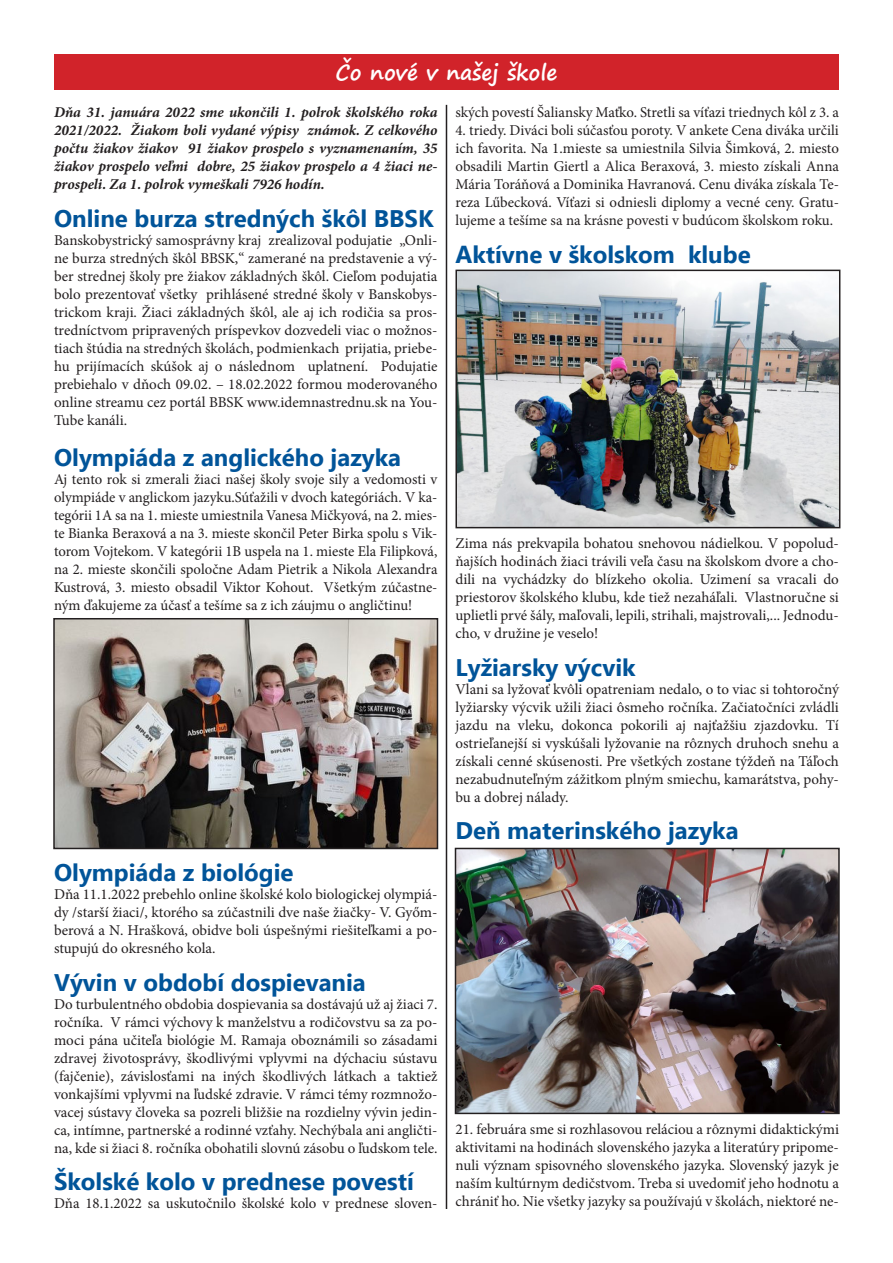
<style>
.page{position:relative;width:893px;height:1263px;background:#fff}
.page>*{position:absolute;margin:0;border:0;box-sizing:border-box;transform-origin:0 0}
.Heading_1{font:700 24px "Ebrima";color:#015499}
.Normálny{font:700 24px "Ebrima";color:#015499}
.Normálny-2{font:700 21px "Segoe Print";color:#fff}
.Normálny-3{font:15px/18px "Minion Pro";color:#231f20;text-align:justify}
.Heading_1-2{font:15px/18px "Minion Pro";letter-spacing:-.005em;color:#231f20;text-align:justify}
.Normálny-4{font:italic 700 15px/18px "Minion Pro";letter-spacing:-.005em;color:#231f20;text-align:justify}
</style>
<div class="page">
<div style="left:54px;top:54px;width:785px;height:36px;background:#d1232a"></div>
<img style="left:56px;top:621px;width:379px;height:225px">
<div style="left:53px;top:618px;width:385px;height:231px;border:2px solid #231f20"></div>
<img style="left:458px;top:273px;width:379px;height:252px">
<div style="left:455px;top:270px;width:385px;height:258px;border:2px solid #231f20"></div>
<img style="left:458px;top:851px;width:379px;height:260px">
<div style="left:455px;top:848px;width:385px;height:266px;border:2px solid #231f20"></div>
<hr style="left:446px;top:105px;width:1px;height:1104px;background:#231f20">
<p class="Normálny-2" style="left:336px;top:54px;width:223px">Čo nové v našej škole</p>
<p class="Normálny-4" style="left:54px;top:103px;width:385px">Dňa 31. januára 2022 sme ukončili 1. polrok školského roka 2021/2022. Žiakom boli vydané výpisy známok. Z celkového počtu žiakov žiakov 91 žiakov prospelo s vyznamenaním, 35 žiakov prospelo veľmi dobre, 25 žiakov prospelo a 4 žiaci ne&shy;prospeli. Za 1. polrok vymeškali 7926 hodín.</p>
<p class="Heading_1" style="left:54px;top:200px;width:381px">Online burza stredných škôl BBSK</p>
<p class="Normálny-3" style="left:54px;top:231px;width:385px">Banskobystrický samosprávny kraj zrealizoval podujatie „Onli&shy;ne burza stredných škôl BBSK,“ zamerané na predstavenie a vý&shy;ber strednej školy pre žiakov základných škôl. Cieľom podujatia bolo prezentovať všetky prihlásené stredné školy v Banskobys&shy;trickom kraji. Žiaci základných škôl, ale aj ich rodičia sa pros&shy;tredníctvom pripravených príspevkov dozvedeli viac o možnos&shy;tiach štúdia na stredných školách, podmienkach prijatia, priebe&shy;hu prijímacích skúšok aj o následnom uplatnení. Podujatie prebiehalo v dňoch 09.02. – 18.02.2022 formou moderovaného online streamu cez portál BBSK www.idemnastrednu.sk na You-Tube kanáli.</p>
<p class="Heading_1" style="left:54px;top:440px;width:349px">Olympiáda z anglického jazyka</p>
<p class="Normálny-3" style="left:54px;top:470px;width:385px">Aj tento rok si zmerali žiaci našej školy svoje sily a vedomosti v olympiáde v anglickom jazyku.Súťažili v dvoch kategóriách. V ka&shy;tegórii 1A sa na 1. mieste umiestnila Vanesa Mičkyová, na 2. mies&shy;te Bianka Beraxová a na 3. mieste skončil Peter Birka spolu s Vik&shy;torom Vojtekom. V kategórii 1B uspela na 1. mieste Ela Filipková, na 2. mieste skončili spoločne Adam Pietrik a Nikola Alexandra Kustrová, 3. miesto obsadil Viktor Kohout. Všetkým zúčastne&shy;ným ďakujeme za účasť a tešíme sa z ich záujmu o angličtinu!</p>
<p class="Heading_1-2" style="left:455px;top:103px;width:385px">ských povestí Šaliansky Maťko. Stretli sa víťazi triednych kôl z 3. a</p>
<p class="Heading_1-2" style="left:455px;top:121px;width:385px">4. triedy. Diváci boli súčasťou poroty. V ankete Cena diváka určili ich favorita. Na 1.mieste sa umiestnila Silvia Šimková, 2. miesto obsadili Martin Giertl a Alica Beraxová, 3. miesto získali Anna Mária Toráňová a Dominika Havranová. Cenu diváka získala Te&shy;reza Lűbecková. Víťazi si odniesli diplomy a vecné ceny. Gratu&shy;lujeme a tešíme sa na krásne povesti v budúcom školskom roku.</p>
<p class="Heading_1" style="left:455px;top:236px;width:297px">Aktívne v školskom klube</p>
<p class="Normálny-3" style="left:455px;top:534px;width:385px">Zima nás prekvapila bohatou snehovou nádielkou. V popolud&shy;ňajších hodinách žiaci trávili veľa času na školskom dvore a cho&shy;dili na vychádzky do blízkeho okolia. Uzimení sa vracali do priestorov školského klubu, kde tiež nezaháľali. Vlastnoručne si uplietli prvé šály, maľovali, lepili, strihali, majstrovali,... Jednodu&shy;cho, v družine je veselo!</p>
<p class="Normálny" style="left:455px;top:649px;width:182px">Lyžiarsky výcvik</p>
<p class="Normálny-3" style="left:455px;top:680px;width:385px">Vlani sa lyžovať kvôli opatreniam nedalo, o to viac si tohtoročný lyžiarsky výcvik užili žiaci ôsmeho ročníka. Začiatočníci zvládli jazdu na vleku, dokonca pokorili aj najťažšiu zjazdovku. Tí ostrieľanejší si vyskúšali lyžovanie na rôznych druhoch snehu a získali cenné skúsenosti. Pre všetkých zostane týždeň na Táľoch nezabudnuteľným zážitkom plným smiechu, kamarátstva, pohy&shy;bu a dobrej nálady.</p>
<p class="Normálny" style="left:455px;top:812px;width:285px">Deň materinského jazyka</p>
<p class="Heading_1" style="left:54px;top:855px;width:241px">Olympiáda z biológie</p>
<p class="Normálny-3" style="left:54px;top:886px;width:385px">Dňa 11.1.2022 prebehlo online školské kolo biologickej olympiá&shy;dy /starší žiaci/, ktorého sa zúčastnili dve naše žiačky- V. Győm&shy;berová a N. Hrašková, obidve boli úspešnými riešiteľkami a po&shy;stupujú do okresného kola.</p>
<p class="Heading_1" style="left:54px;top:964px;width:313px">Vývin v období dospievania</p>
<p class="Normálny-3" style="left:54px;top:995px;width:385px">Do turbulentného obdobia dospievania sa dostávajú už aj žiaci 7. ročníka. V rámci výchovy k manželstvu a rodičovstvu sa za po&shy;moci pána učiteľa biológie M. Ramaja oboznámili so zásadami zdravej životosprávy, škodlivými vplyvmi na dýchaciu sústavu (fajčenie), závislosťami na iných škodlivých látkach a taktiež vonkajšími vplyvmi na ľudské zdravie. V rámci témy rozmnožo&shy;vacej sústavy človeka sa pozreli bližšie na rozdielny vývin jedin&shy;ca, intímne, partnerské a rodinné vzťahy. Nechýbala ani angličti&shy;na, kde si žiaci 8. ročníka obohatili slovnú zásobu o ľudskom tele.</p>
<p class="Normálny" style="left:54px;top:1164px;width:361px">Školské kolo v prednese povestí</p>
<p class="Heading_1-2" style="left:54px;top:1194px;width:385px">Dňa 18.1.2022 sa uskutočnilo školské kolo v prednese sloven-</p>
<p class="Normálny-3" style="left:455px;top:1120px;width:385px">21. februára sme si rozhlasovou reláciou a rôznymi didaktickými aktivitami na hodinách slovenského jazyka a literatúry pripome&shy;nuli význam spisovného slovenského jazyka. Slovenský jazyk je naším kultúrnym dedičstvom. Treba si uvedomiť jeho hodnotu a chrániť ho. Nie všetky jazyky sa používajú v školách, niektoré ne-</p>
</div>
